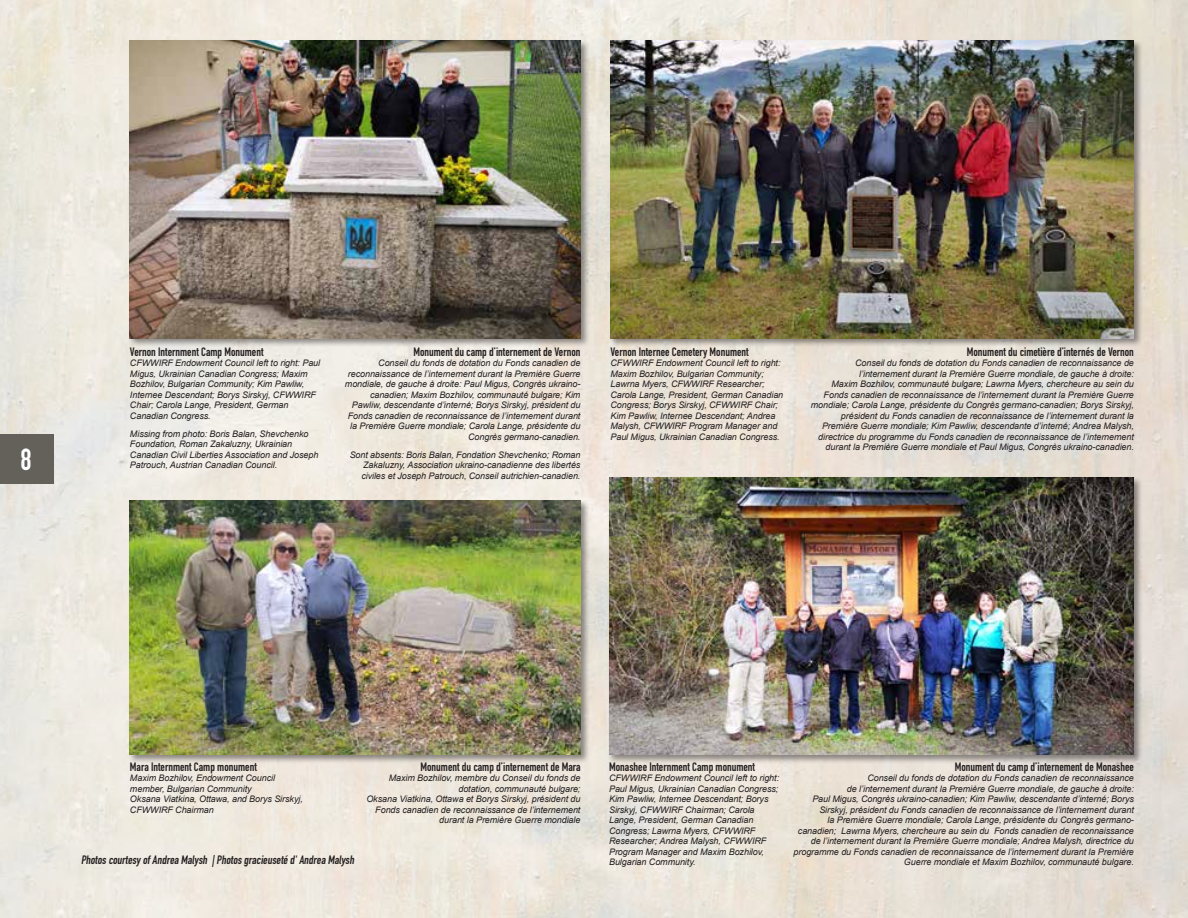
<style>
.page{position:relative;width:1188px;height:918px;background:#fff}
.page>*{position:absolute;margin:0;border:0;box-sizing:border-box;transform-origin:0 0}
.t1{font:30px "DIN Engschrift Std";color:#fff}
.t2{font:12px "DIN Engschrift Std";color:#231f20}
.t3{font:italic 9px/10.5px "Arial";letter-spacing:-.01em;color:#231f20}
</style>
<div class="page">
<div style="left:0;top:434px;width:54px;height:50px;background:#64615b"></div>
<div style="left:128px;top:39px;width:462px;height:309px;background:#231f20;opacity:.5"></div>
<img style="left:130px;top:40px;width:450px;height:298px">
<div style="left:609px;top:39px;width:534px;height:309px;background:#231f20;opacity:.5"></div>
<img style="left:610px;top:40px;width:524px;height:298px">
<div style="left:128px;top:499px;width:462px;height:265px;background:#231f20;opacity:.5"></div>
<img style="left:130px;top:501px;width:450px;height:253px">
<div style="left:607px;top:476px;width:537px;height:288px;background:#231f20;opacity:.5"></div>
<img style="left:609px;top:478px;width:525px;height:276px">
<h1 class="t1" style="left:20px;top:442px;width:13px">8</h1>
<h2 class="t2" style="left:130px;top:345px;width:135px">Vernon Internment Camp Monument</h2>
<p class="t3" style="left:130px;top:358px;width:192px">CFWWIRF Endowment Council left to right: Paul Migus, Ukrainian Canadian Congress; Maxim Bozhilov, Bulgarian Community; Kim Pawliw, Internee Descendant; Borys Sirskyj, CFWWIRF Chair; Carola Lange, President, German Canadian Congress.</p>
<p class="t3" style="left:130px;top:429px;width:190px">Missing from photo: Boris Balan, Shevchenko Foundation, Roman Zakaluzny, Ukrainian Canadian Civil Liberties Association and Joseph Patrouch, Austrian Canadian Council.</p>
<h2 class="t2" style="left:413px;top:345px;width:169px">Monument du camp d’internement de Vernon</h2>
<p class="t3" style="left:345px;top:358px;width:237px;text-align:right">Conseil du fonds de dotation du Fonds canadien de reconnaissance de l’internement durant la Première Guerre mondiale, de gauche à droite: Paul Migus, Congrès ukraino&shy;canadien; Maxim Bozhilov, communauté bulgare; Kim Pawliw, descendante d’interné; Borys Sirskyj, président du Fonds canadien de reconnaissance de l’internement durant la Première Guerre mondiale; Carola Lange, présidente du Congrès germano-canadien.</p>
<p class="t3" style="left:361px;top:450px;width:221px;text-align:justify;text-indent:-12px">Sont absents: Boris Balan, Fondation Shevchenko; Roman Zakaluzny, Association ukraino-canadienne des libertés civiles et Joseph Patrouch, Conseil autrichien-canadien.</p>
<h2 class="t2" style="left:610px;top:345px;width:140px">Vernon Internee Cemetery Monument</h2>
<p class="t3" style="left:610px;top:358px;width:174px">CFWWIRF Endowment Council left to right:<br>Maxim Bozhilov, Bulgarian Community; Lawrna Myers, CFWWIRF Researcher; Carola Lange, President, German Canadian Congress; Borys Sirskyj, CFWWIRF Chair; Kim Pawliw, Internee Descendant; Andrea Malysh, CFWWIRF Program Manager and Paul Migus, Ukrainian Canadian Congress.</p>
<h2 class="t2" style="left:967px;top:345px;width:169px">Monument du cimetière d’internés de Vernon</h2>
<p class="t3" style="left:811px;top:358px;width:325px;text-align:right">Conseil du fonds de dotation du Fonds canadien de reconnaissance de l’internement durant la Première Guerre mondiale, de gauche à droite:<br>Maxim Bozhilov, communauté bulgare; Lawrna Myers, chercheure au sein du Fonds canadien de reconnaissance de l’internement durant la Première Guerre mondiale; Carola Lange, présidente du Congrès germano-canadien; Borys Sirskyj, président du Fonds canadien de reconnaissance de l’internement durant la Première Guerre mondiale; Kim Pawliw, descendante d’interné; Andrea Malysh, directrice du programme du Fonds canadien de reconnaissance de l’internement durant la Première Guerre mondiale et Paul Migus, Congrès ukraino-canadien.</p>
<h2 class="t2" style="left:130px;top:759px;width:128px">Mara Internment Camp monument</h2>
<p class="t3" style="left:130px;top:773px;width:174px">Maxim Bozhilov, Endowment Council member, Bulgarian Community<br>Oksana Viatkina, Ottawa, and Borys Sirskyj,<br>CFWWIRF Chairman</p>
<h2 class="t2" style="left:421px;top:759px;width:161px">Monument du camp d’internement de Mara</h2>
<p class="t3" style="left:366px;top:773px;width:216px;text-align:right">Maxim Bozhilov, membre du Conseil du fonds de dotation, communauté bulgare;<br>Oksana Viatkina, Ottawa et Borys Sirskyj, président du Fonds canadien de reconnaissance de l’internement durant la Première Guerre mondiale</p>
<h2 class="t2" style="left:81px;top:853px;width:277px">Photos courtesy ofAndrea Malysh |Photos gracieuseté d'Andrea Malysh</h2>
<h2 class="t2" style="left:609px;top:759px;width:147px">Monashee Internment Camp monument</h2>
<p class="t3" style="left:609px;top:773px;width:172px">CFWWIRF Endowment Council left to right:<br>Paul Migus, Ukrainian Canadian Congress; Kim Pawliw, Internee Descendant; Borys Sirskyj, CFWWIRF Chairman; Carola Lange, President, German Canadian Congress; Lawrna Myers, CFWWIRF Researcher; Andrea Malysh, CFWWIRF Program Manager and Maxim Bozhilov, Bulgarian Community.</p>
<h2 class="t2" style="left:955px;top:759px;width:181px">Monument du camp d’internement de Monashee</h2>
<p class="t3" style="left:794px;top:773px;width:342px;text-align:right">Conseil du fonds de dotation du Fonds canadien de reconnaissance<br>de l’internement durant la Première Guerre mondiale, de gauche à droite:<br>Paul Migus, Congrès ukraino-canadien; Kim Pawliw, descendante d’interné; Borys Sirskyj, président du Fonds canadien de reconnaissance de l’internement durant<br>la Première Guerre mondiale; Carola Lange, présidente du Congrès germano&shy;canadien; Lawrna Myers, chercheure au sein du Fonds canadien de reconnaissance de l’internement durant la Première Guerre mondiale; Andrea Malysh, directrice du programme du Fonds canadien de reconnaissance de l’internement durant la Première Guerre mondiale et Maxim Bozhilov, communauté bulgare.</p>
</div>
